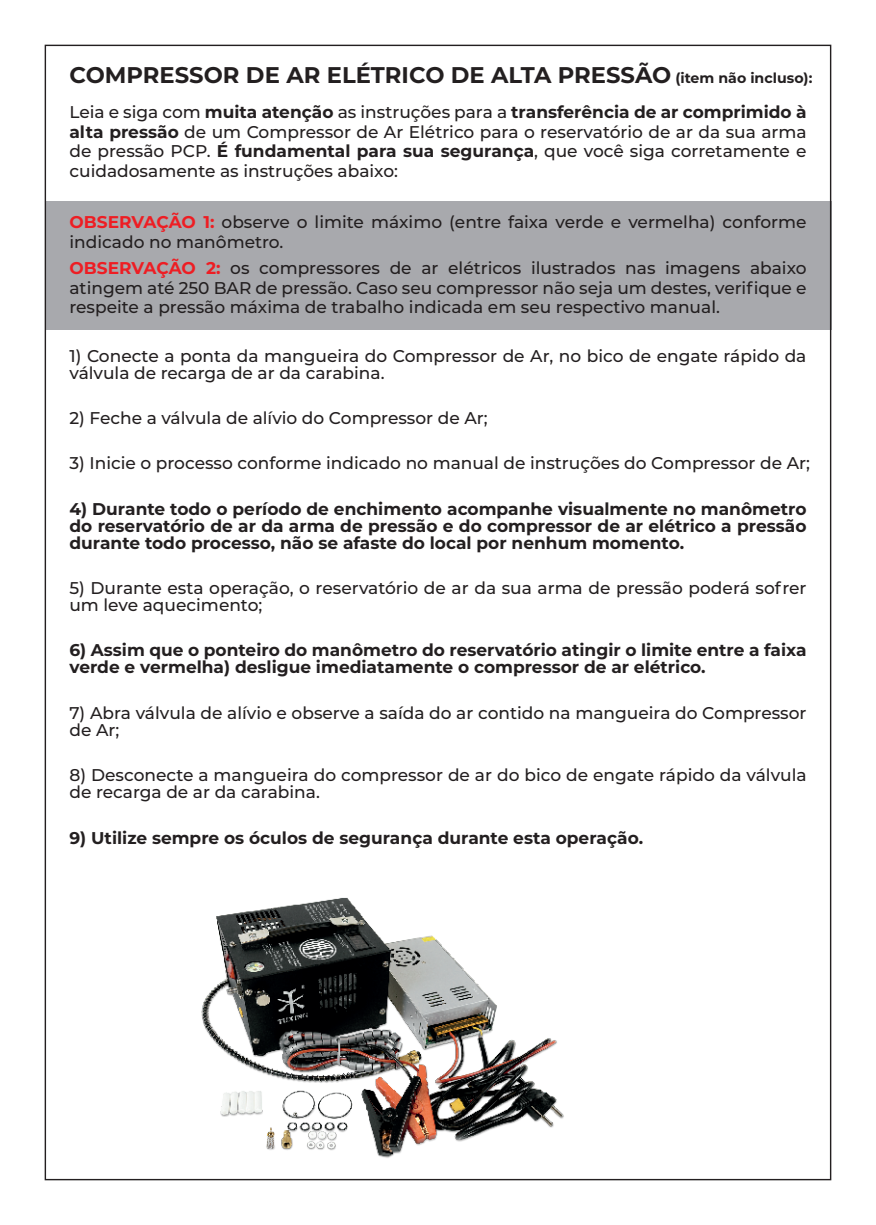
<style>
.page{position:relative;width:876px;height:1225px;background:#fff}
.page>*{position:absolute;margin:0;border:0;box-sizing:border-box;transform-origin:0 0}
.t1{font:700 22.6px "Montserrat";color:#231f20}
.t2{font:500 17px/19.8px "Montserrat";color:#231f20}
.t3{font:700 17px/17px "Montserrat";color:#231f20;text-align:justify}
.s1{font-size:14.2px}
.s2{font-weight:700}
.s3{font-weight:700;color:#ee1d23}
</style>
<div class="page">
<div style="left:45px;top:201px;width:786px;height:128px;background:#a8a9ad"></div>
<img style="left:201px;top:897px;width:363px;height:261px">
<h1 class="t1" style="left:69px;top:59px;width:744px">COMPRESSOR DE AR ELÉTRICO DE ALTA PRESSÃO <span class="s1">(item não incluso):</span></h1>
<p class="t2" style="left:69px;top:101px;width:739px;text-align:justify">Leia e siga com <span class="s2">muita atenção</span> as instruções para a <span class="s2">transferência de ar comprimido à alta pressão</span> de um Compressor de Ar Elétrico para o reservatório de ar da sua arma de pressão PCP. <span class="s2">É fundamental para sua segurança</span>, que você siga corretamente e cuidadosamente as instruções abaixo:</p>
<p class="t2" style="left:69px;top:212px;width:739px"><span class="s3">OBSERVAÇÃO 1:</span> observe o limite máximo (entre faixa verde e vermelha) conforme indicado no manômetro.</p>
<p class="t2" style="left:69px;top:257px;width:739px;text-align:justify"><span class="s3">OBSERVAÇÃO 2:</span> os compressores de ar elétricos ilustrados nas imagens abaixo atingem até 250 BAR de pressão. Caso seu compressor não seja um destes, verifique e respeite a pressão máxima de trabalho indicada em seu respectivo manual.</p>
<p class="t2" style="left:69px;top:346px;width:738px;line-height:17px">1) Conecte a ponta da mangueira do Compressor de Ar, no bico de engate rápido da válvula de recarga de ar da carabina.</p>
<p class="t2" style="left:69px;top:407px;width:420px">2) Feche a válvula de alívio do Compressor de Ar;</p>
<p class="t2" style="left:69px;top:453px;width:742px">3) Inicie o processo conforme indicado no manual de instruções do Compressor de Ar;</p>
<p class="t3" style="left:69px;top:499px;width:739px">4) Durante todo o período de enchimento acompanhe visualmente no manômetro do reservatório de ar da arma de pressão e do compressor de ar elétrico a pressão durante todo processo, não se afaste do local por nenhum momento.</p>
<p class="t2" style="left:69px;top:579px;width:738px;line-height:17px">5) Durante esta operação, o reservatório de ar da sua arma de pressão poderá sofrer um leve aquecimento;</p>
<p class="t3" style="left:69px;top:641px;width:739px">6) Assim que o ponteiro do manômetro do reservatório atingir o limite entre a faixa verde e vermelha) desligue imediatamente o compressor de ar elétrico.</p>
<p class="t2" style="left:69px;top:703px;width:739px;line-height:17px">7) Abra válvula de alívio e observe a saída do ar contido na mangueira do Compressor de Ar;</p>
<p class="t2" style="left:69px;top:766px;width:739px;line-height:17px">8) Desconecte a mangueira do compressor de ar do bico de engate rápido da válvula de recarga de ar da carabina.</p>
<p class="t3" style="left:69px;top:828px;width:575px">9) Utilize sempre os óculos de segurança durante esta operação.</p>
</div>
